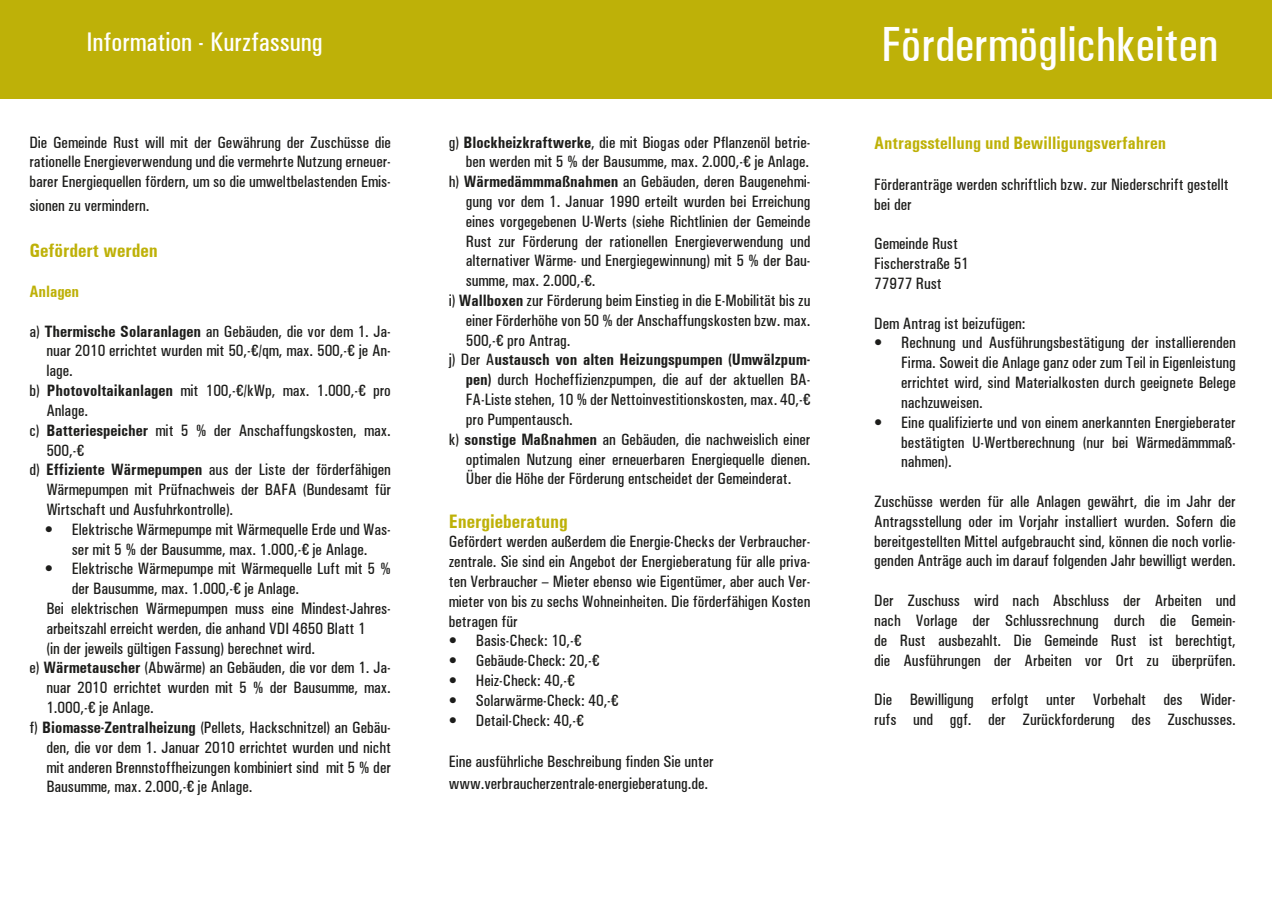
<style>
.page{position:relative;width:1272px;height:902px;background:#fff}
.page>*{position:absolute;margin:0;border:0;box-sizing:border-box;transform-origin:0 0}
.t1{font:500 condensed 49.5px "Univers";color:#fff}
.t2{font:500 condensed 27px "Univers";color:#fff}
.t3{font:700 condensed 19.5px "Univers";color:#beb108}
.t4{font:700 condensed 18px "Univers";color:#beb108}
.t5{font:500 condensed 16.5px/19.8px "Univers";color:#1d1d1b;text-align:justify}
.t6{font:700 condensed 16.5px "Univers";color:#1d1d1b}
.t7{font:700 condensed 16.5px "Univers";color:#beb108}
.s1{font-weight:700}
.s2{font-weight:500}
</style>
<div class="page">
<div style="left:0;top:0;width:1271px;height:99px;background:#beb108"></div>
<p class="t2" style="left:87px;top:26px;width:238px">Information - Kurzfassung</p>
<p class="t5" style="left:29px;top:132px;width:363px">Die Gemeinde Rust will mit der Gewährung der Zuschüsse die rationelle Energieverwendung und die vermehrte Nutzung erneuer&shy;barer Energiequellen fördern, um so die umweltbelastenden Emis-</p>
<p class="t5" style="left:29px;top:195px;width:122px">sionen zu vermindern.</p>
<p class="t3" style="left:29px;top:239px;width:130px">Gefördert werden</p>
<p class="t7" style="left:29px;top:281px;width:51px">Anlagen</p>
<p class="t5" style="left:29px;top:321px;width:363px">a) <span class="s1">Thermische Solaranlagen</span> an Gebäuden, die vor dem 1. Ja-</p>
<p class="t5" style="left:46px;top:341px;width:346px">nuar 2010 errichtet wurden mit 50,-€/qm, max. 500,-€ je An&shy;lage.</p>
<p class="t5" style="left:29px;top:380px;width:363px">b) <span class="s1">Photovoltaikanlagen</span> mit 100,-€/kWp, max. 1.000,-€ pro</p>
<p class="t5" style="left:46px;top:400px;width:43px">Anlage.</p>
<p class="t5" style="left:29px;top:420px;width:363px">c) <span class="s1">Batteriespeicher</span> mit 5 % der Anschaffungskosten, max.</p>
<p class="t5" style="left:46px;top:440px;width:39px">500,-€</p>
<p class="t5" style="left:29px;top:460px;width:363px">d) <span class="s1">Effiziente Wärmepumpen</span> aus der Liste der förderfähigen</p>
<p class="t5" style="left:46px;top:479px;width:346px">Wärmepumpen mit Prüfnachweis der BAFA (Bundesamt für<br>Wirtschaft und Ausfuhrkontrolle).</p>
<p class="t5" style="left:45px;top:519px;width:347px;text-align:center">• Elektrische Wärmepumpe mit Wärmequelle Erde und Was&shy;ser mit 5 % der Bausumme, max. 1.000,-€ je Anlage.</p>
<p class="t5" style="left:72px;top:559px;width:320px;text-indent:-27px">• Elektrische Wärmepumpe mit Wärmequelle Luft mit 5 % der Bausumme, max. 1.000,-€ je Anlage.</p>
<p class="t5" style="left:46px;top:598px;width:346px">Bei elektrischen Wärmepumpen muss eine Mindest-Jahres-</p>
<p class="t5" style="left:46px;top:618px;width:321px">arbeitszahl erreicht werden, die anhand VDI 4650 Blatt 1</p>
<p class="t5" style="left:46px;top:638px;width:270px">(in der jeweils gültigen Fassung) berechnet wird.</p>
<p class="t5" style="left:29px;top:658px;width:363px">e) <span class="s1">Wärmetauscher</span> (Abwärme) an Gebäuden, die vor dem 1. Ja-</p>
<p class="t5" style="left:46px;top:677px;width:346px">nuar 2010 errichtet wurden mit 5 % der Bausumme, max.<br>1.000,-€ je Anlage.</p>
<p class="t5" style="left:29px;top:717px;width:363px">f) <span class="s1">Biomasse-Zentralheizung</span> (Pellets, Hackschnitzel) an Gebäu-</p>
<p class="t5" style="left:46px;top:737px;width:346px">den, die vor dem 1. Januar 2010 errichtet wurden und nicht mit anderen Brennstoffheizungen kombiniert sind mit 5 % der Bausumme, max. 2.000,-€ je Anlage.</p>
<p class="t5" style="left:449px;top:132px;width:363px">g) <span class="s1">Blockheizkraftwerke</span>, die mit Biogas oder Pflanzenöl betrie-</p>
<p class="t5" style="left:466px;top:152px;width:345px">ben werden mit 5 % der Bausumme, max. 2.000,-€ je Anlage.</p>
<p class="t5" style="left:449px;top:172px;width:363px">h) <span class="s1">Wärmedämmmaßnahmen</span> an Gebäuden, deren Baugenehmi-</p>
<p class="t5" style="left:466px;top:191px;width:346px">gung vor dem 1. Januar 1990 erteilt wurden bei Erreichung eines vorgegebenen U-Werts (siehe Richtlinien der Gemeinde Rust zur Förderung der rationellen Energieverwendung und alternativer Wärme- und Energiegewinnung) mit 5 % der Bau&shy;summe, max. 2.000,-€.</p>
<p class="t5" style="left:449px;top:290px;width:363px">i) <span class="s1">Wallboxen</span> zur Förderung beim Einstieg in die E-Mobilität bis zu</p>
<p class="t5" style="left:466px;top:310px;width:346px">einer Förderhöhe von 50 % der Anschaffungskosten bzw. max.<br>500,-€ pro Antrag.</p>
<p class="t6" style="left:449px;top:350px;width:363px"><span class="s2">j) Der A</span>ustausch von alten Heizungspumpen (Umwälzpum-</p>
<p class="t5" style="left:466px;top:370px;width:346px"><span class="s1">pen)</span> durch Hocheffizienzpumpen, die auf der aktuellen BA-FA-Liste stehen, 10 % der Nettoinvestitionskosten, max. 40,-€ pro Pumpentausch.</p>
<p class="t5" style="left:449px;top:429px;width:363px">k) <span class="s1">sonstige Maßnahmen</span> an Gebäuden, die nachweislich einer</p>
<p class="t5" style="left:466px;top:449px;width:346px">optimalen Nutzung einer erneuerbaren Energiequelle dienen.<br>Über die Höhe der Förderung entscheidet der Gemeinderat.</p>
<p class="t3" style="left:449px;top:509px;width:120px">Energieberatung</p>
<p class="t5" style="left:449px;top:532px;width:363px">Gefördert werden außerdem die Energie-Checks der Verbraucher&shy;zentrale. Sie sind ein Angebot der Energieberatung für alle priva&shy;ten Verbraucher – Mieter ebenso wie Eigentümer, aber auch Ver&shy;mieter von bis zu sechs Wohneinheiten. Die förderfähigen Kosten betragen für</p>
<p class="t5" style="left:449px;top:631px;width:134px">• Basis-Check: 10,-€</p>
<p class="t5" style="left:449px;top:650px;width:152px">• Gebäude-Check: 20,-€</p>
<p class="t5" style="left:449px;top:670px;width:127px">• Heiz-Check: 40,-€</p>
<p class="t5" style="left:449px;top:690px;width:171px">• Solarwärme-Check: 40,-€</p>
<p class="t5" style="left:449px;top:710px;width:137px">• Detail-Check: 40,-€</p>
<p class="t5" style="left:449px;top:751px;width:266px">Eine ausführliche Beschreibung finden Sie unter</p>
<p class="t5" style="left:449px;top:773px;width:261px">www.verbraucherzentrale-energieberatung.de.</p>
<p class="t1" style="left:881px;top:15px;width:338px">Fördermöglichkeiten</p>
<p class="t4" style="left:874px;top:132px;width:293px">Antragsstellung und Bewilligungsverfahren</p>
<p class="t5" style="left:874px;top:174px;width:356px">Förderanträge werden schriftlich bzw. zur Niederschrift gestellt bei der</p>
<p class="t5" style="left:874px;top:234px;width:85px">Gemeinde Rust</p>
<p class="t5" style="left:874px;top:254px;width:96px">Fischerstraße 51</p>
<p class="t5" style="left:874px;top:273px;width:69px">77977 Rust</p>
<p class="t5" style="left:874px;top:313px;width:153px">Dem Antrag ist beizufügen:</p>
<p class="t5" style="left:901px;top:333px;width:336px;text-indent:-27px">• Rechnung und Ausführungsbestätigung der installierenden Firma. Soweit die Anlage ganz oder zum Teil in Eigenleistung errichtet wird, sind Materialkosten durch geeignete Belege nachzuweisen.</p>
<p class="t5" style="left:901px;top:412px;width:336px;text-indent:-27px">• Eine qualifizierte und von einem anerkannten Energieberater bestätigten U-Wertberechnung (nur bei Wärmedämmmaß&shy;nahmen).</p>
<p class="t5" style="left:874px;top:491px;width:363px">Zuschüsse werden für alle Anlagen gewährt, die im Jahr der Antragsstellung oder im Vorjahr installiert wurden. Sofern die bereitgestellten Mittel aufgebraucht sind, können die noch vorlie&shy;genden Anträge auch im darauf folgenden Jahr bewilligt werden.</p>
<p class="t5" style="left:874px;top:590px;width:363px">Der Zuschuss wird nach Abschluss der Arbeiten und nach Vorlage der Schlussrechnung durch die Gemein&shy;de Rust ausbezahlt. Die Gemeinde Rust ist berechtigt, die Ausführungen der Arbeiten vor Ort zu überprüfen.</p>
<p class="t5" style="left:874px;top:689px;width:363px">Die Bewilligung erfolgt unter Vorbehalt des Wider&shy;rufs und ggf. der Zurückforderung des Zuschusses.</p>
</div>
